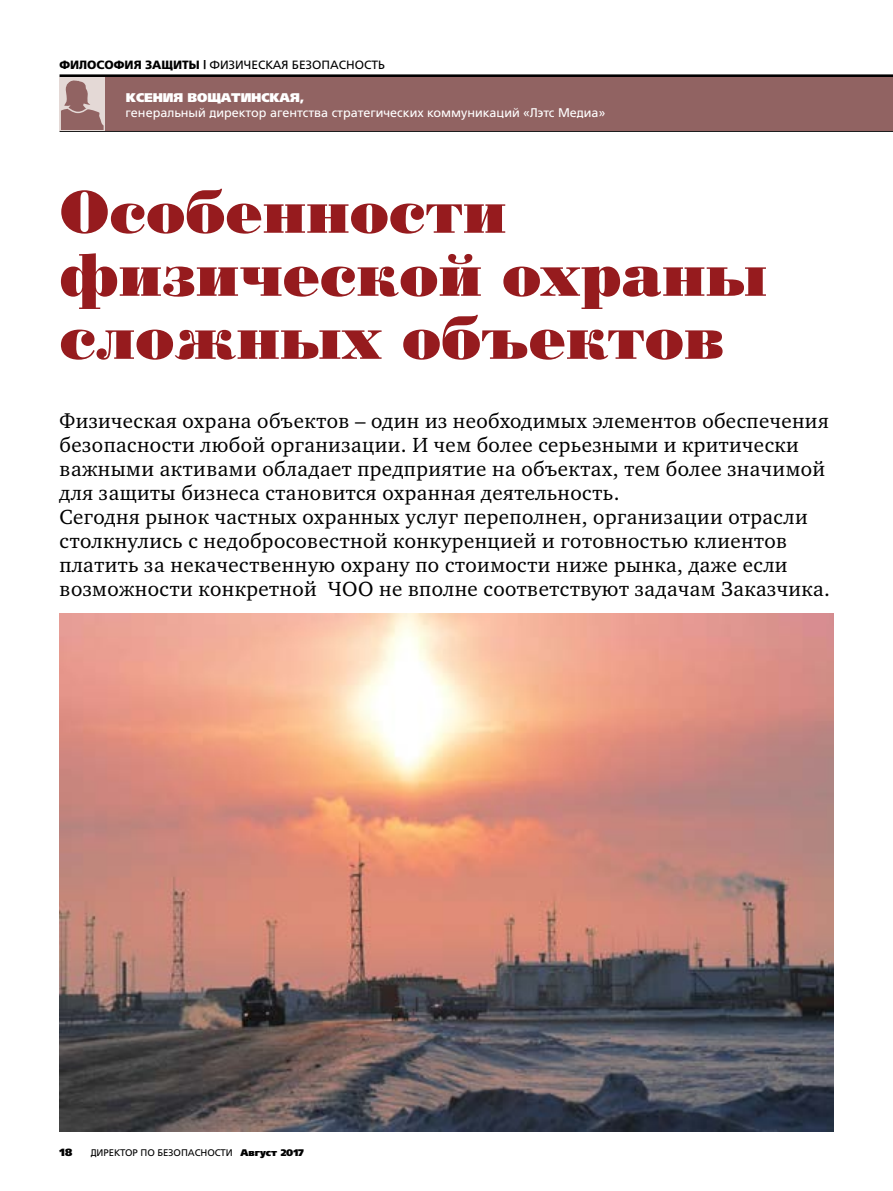
<style>
.page{position:relative;width:893px;height:1191px;background:#fff}
.page>*{position:absolute;margin:0;border:0;box-sizing:border-box;transform-origin:0 0}
.t1{font:60px/63px "Bodoni Poster C";color:#961b1e}
.t2{font:21px/24px "Charter ITC";letter-spacing:.02em;color:#000}
.t3{font:12.6px "AG Foreigner C";color:#fff}
.t4{font:12.6px "AG Foreigner Black C";letter-spacing:-.01em;color:#fff}
.t5{font:12px "AG Foreigner C";color:#000}
.t6{font:10.5px "AG Foreigner Black C";color:#000}
.t7{font:9.6px "AG Foreigner C";letter-spacing:-.005em;color:#000}
.s1{font-weight:700}
.s2{font-family:"AG Foreigner Black C"}
</style>
<div class="page">
<hr style="left:60px;top:74px;width:833px;height:3px;background:#000">
<hr style="left:60px;top:131px;width:833px;height:1px;background:#000">
<div style="left:60px;top:77px;width:833px;height:54px;background:#916362"></div>
<img style="left:59px;top:613px;width:774px;height:518px">
<div style="left:60px;top:77px;width:45px;height:54px;background:#e4d9d6"></div>
<svg style="left:61px;top:80px;width:43px;height:50px"></svg>
<p class="t5" style="left:60px;top:58px;width:327px"><span class="s1">ФИЛОСОФИЯ ЗАЩИТЫ |</span> ФИЗИЧЕСКАЯ БЕЗОПАСНОСТЬ</p>
<p class="t4" style="left:126px;top:91px;width:180px">КСЕНИЯ ВОЩАТИНСКАЯ,</p>
<p class="t3" style="left:126px;top:106px;width:482px">генеральный директор агентства стратегических коммуникаций «Лэтс Медиа»</p>
<h1 class="t1" style="left:60px;top:178px;width:709px">Особенности физической охраны сложных объектов</h1>
<p class="t2" style="left:60px;top:408px;width:772px">Физическая охрана объектов – один из необходимых элементов обеспечения безопасности любой организации. И чем более серьезными и критически важными активами обладает предприятие на объектах, тем более значимой для защиты бизнеса становится охранная деятельность.<br>Сегодня рынок частных охранных услуг переполнен, организации отрасли столкнулись с недобросовестной конкуренцией и готовностью клиентов платить за некачественную охрану по стоимости ниже рынка, даже если возможности конкретной ЧОО не вполне соответствуют задачам Заказчика.</p>
<p class="t6" style="left:60px;top:1146px;width:14px">18</p>
<p class="t7" style="left:91px;top:1147px;width:215px">ДИРЕКТОР ПО БЕЗОПАСНОСТИ <span class="s2">Август 2017</span></p>
</div>
